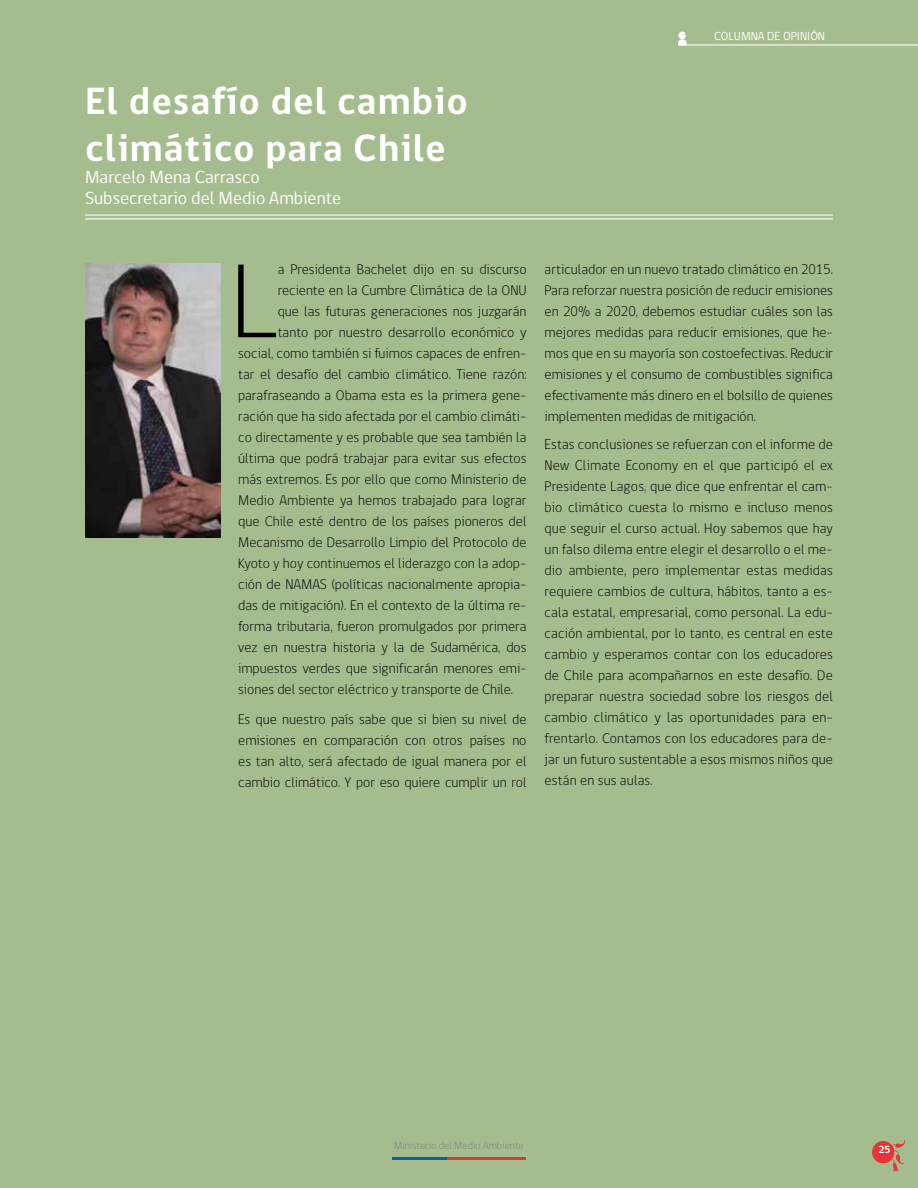
<style>
.page{position:relative;width:918px;height:1188px;background:#a5bd8e}
.page>*{position:absolute;margin:0;border:0;box-sizing:border-box;transform-origin:0 0}
.t1{font:300 107.55px "gob CL";color:#000}
.t2{font:700 39px/46.8px "gob CL";letter-spacing:.03em;color:#fff}
.t3{font:18px/21.6px "gob CL";color:#fff}
.t4{font:300 14.25px/21px "gob CL";color:#000;text-align:justify}
.t5{font:12px "gob CL";color:#fff}
.t6{font:300 10.5px "gob CL";color:#818080}
.t7{font:700 10.5px "gob CL";color:#fff}
</style>
<div class="page">
<hr style="left:85px;top:218px;width:748px;height:1px;background:#fff">
<hr style="left:85px;top:215px;width:748px;height:1px;background:#fff">
<img style="left:85px;top:263px;width:135px;height:274px">
<hr style="left:678px;top:44px;width:240px;height:1px;background:#fff">
<svg style="left:678px;top:32px;width:8px;height:12px"></svg>
<div style="left:872px;top:1141px;width:22px;height:22px;background:#e73439;border-radius:50%"></div>
<svg style="left:888px;top:1140px;width:17px;height:32px"></svg>
<hr style="left:393px;top:1157px;width:54px;height:3px;background:#0063af">
<hr style="left:447px;top:1157px;width:78px;height:3px;background:#e73439">
<h2 class="t2" style="left:85px;top:79px;width:384px">El desafío del cambio climático para Chile</h2>
<p class="t3" style="left:85px;top:166px;width:258px">Marcelo Mena Carrasco<br>Subsecretario del Medio Ambiente</p>
<p class="t5" style="left:714px;top:28px;width:112px">columna de opinión</p>
<h1 class="t1" style="left:229px;top:228px;width:50px">L</h1>
<p class="t4" style="left:278px;top:259px;width:250px">a Presidenta Bachelet dijo en su discurso</p>
<p class="t4" style="left:278px;top:280px;width:250px">reciente en la Cumbre Climática de la ONU</p>
<p class="t4" style="left:278px;top:301px;width:250px">que las futuras generaciones nos juzgarán</p>
<p class="t4" style="left:278px;top:322px;width:250px">tanto por nuestro desarrollo económico y</p>
<p class="t4" style="left:238px;top:343px;width:290px">social, como también si fuimos capaces de enfren-</p>
<p class="t4" style="left:238px;top:364px;width:290px">tar el desafío del cambio climático. Tiene razón:</p>
<p class="t4" style="left:238px;top:385px;width:290px">parafraseando a Obama esta es la primera gene-</p>
<p class="t4" style="left:238px;top:406px;width:290px">ración que ha sido afectada por el cambio climáti-</p>
<p class="t4" style="left:238px;top:427px;width:290px">co directamente y es probable que sea también la</p>
<p class="t4" style="left:238px;top:448px;width:290px">última que podrá trabajar para evitar sus efectos</p>
<p class="t4" style="left:238px;top:469px;width:290px">más extremos. Es por ello que como Ministerio de</p>
<p class="t4" style="left:238px;top:490px;width:290px">Medio Ambiente ya hemos trabajado para lograr</p>
<p class="t4" style="left:238px;top:511px;width:290px">que Chile esté dentro de los países pioneros del</p>
<p class="t4" style="left:238px;top:532px;width:290px">Mecanismo de Desarrollo Limpio del Protocolo de</p>
<p class="t4" style="left:238px;top:553px;width:290px">Kyoto y hoy continuemos el liderazgo con la adop-</p>
<p class="t4" style="left:238px;top:574px;width:290px">ción de NAMAS (políticas nacionalmente apropia-</p>
<p class="t4" style="left:238px;top:595px;width:290px">das de mitigación). En el contexto de la última re-</p>
<p class="t4" style="left:238px;top:616px;width:290px">forma tributaria, fueron promulgados por primera</p>
<p class="t4" style="left:238px;top:637px;width:290px">vez en nuestra historia y la de Sudamérica, dos</p>
<p class="t4" style="left:238px;top:658px;width:290px">impuestos verdes que significarán menores emi-</p>
<p class="t4" style="left:238px;top:679px;width:276px">siones del sector eléctrico y transporte de Chile.</p>
<p class="t4" style="left:238px;top:709px;width:290px">Es que nuestro país sabe que si bien su nivel de emisiones en comparación con otros países no es tan alto, será afectado de igual manera por el cambio climático. Y por eso quiere cumplir un rol</p>
<p class="t4" style="left:545px;top:259px;width:290px">articulador en un nuevo tratado climático en 2015.<br>Para reforzar nuestra posición de reducir emisiones en 20% a 2020, debemos estudiar cuáles son las mejores medidas para reducir emisiones, que he&shy;mos que en su mayoría son costoefectivas. Reducir emisiones y el consumo de combustibles significa efectivamente más dinero en el bolsillo de quienes implementen medidas de mitigación.</p>
<p class="t4" style="left:545px;top:434px;width:290px">Estas conclusiones se refuerzan con el informe de New Climate Economy en el que participó el ex Presidente Lagos, que dice que enfrentar el cam&shy;bio climático cuesta lo mismo e incluso menos que seguir el curso actual. Hoy sabemos que hay un falso dilema entre elegir el desarrollo o el me&shy;dio ambiente, pero implementar estas medidas requiere cambios de cultura, hábitos, tanto a es&shy;cala estatal, empresarial, como personal. La edu&shy;cación ambiental, por lo tanto, es central en este cambio y esperamos contar con los educadores de Chile para acompañarnos en este desafío. De preparar nuestra sociedad sobre los riesgos del cambio climático y las oportunidades para en&shy;frentarlo. Contamos con los educadores para de&shy;jar un futuro sustentable a esos mismos niños que están en sus aulas.</p>
<p class="t6" style="left:394px;top:1138px;width:131px">Ministerio del Medio Ambiente</p>
<p class="t7" style="left:879px;top:1142px;width:14px">25</p>
</div>
